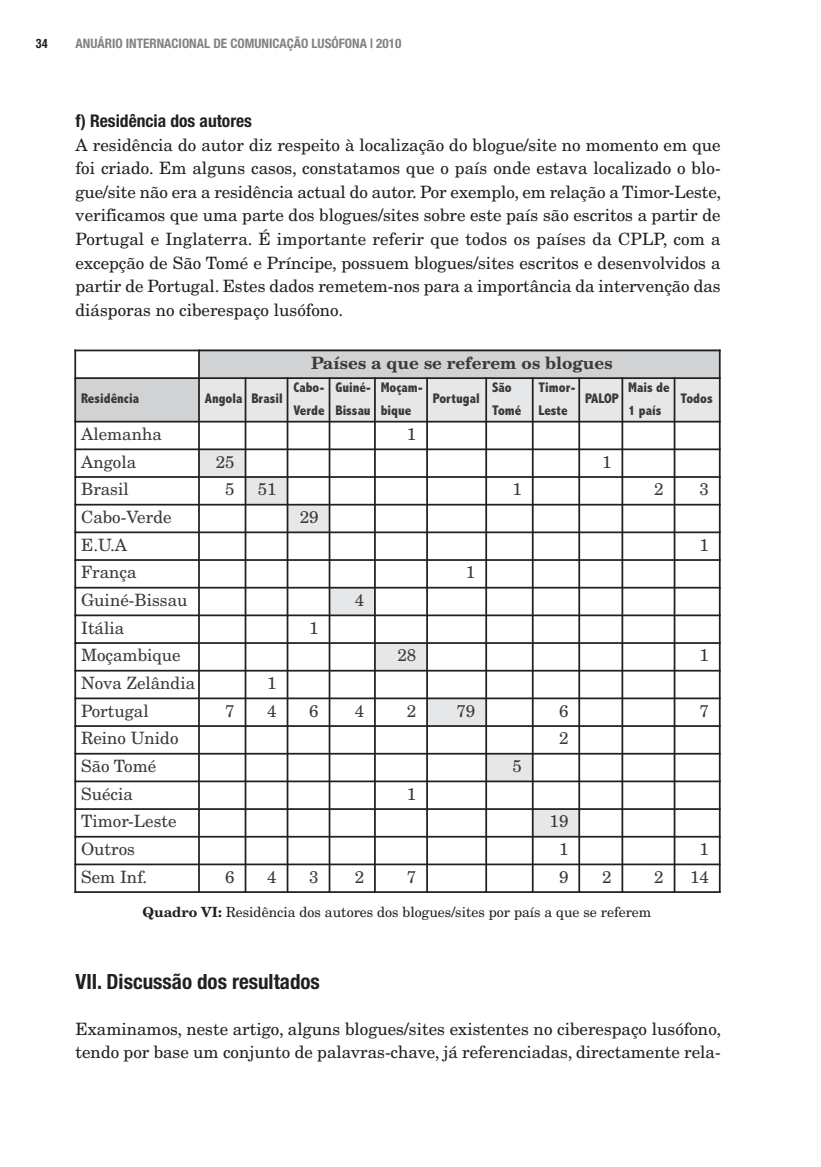
<style>
.page{position:relative;width:821px;height:1167px;background:#fff}
.page>*{position:absolute;margin:0;border:0;box-sizing:border-box;transform-origin:0 0}
.t1{font:700 condensed 21px "Helvetica Neue";color:#231f20}
.t2{font:700 condensed 17.5px "Helvetica Neue";color:#231f20}
.t3{font:16.97px/23.6px "New Century Schlbk";color:#231f20;text-align:justify}
.t4{font:16.97px "New Century Schlbk";color:#3b3a39}
.t5{font:700 16.97px "New Century Schlbk";color:#3b3a39}
.t6{font:800 condensed 14px/22.8px "Abadi";color:#3b3a39}
.t7{font:14px "New Century Schlbk";color:#231f20}
.t8{font:700 condensed 13.12px "Helvetica Neue";color:#808285}
.t9{font:700 condensed 12.25px "Helvetica";color:#231f20}
.s1{font-weight:700}
</style>
<div class="page">
<svg style="left:74px;top:349px;width:647px;height:544px"></svg>
<p class="t9" style="left:36px;top:37px;width:14px">34</p>
<p class="t8" style="left:76px;top:36px;width:327px">ANUÁRIO INTERNACIONAL DE COMUNICAÇÃO LUSÓFONA | 2010</p>
<p class="t2" style="left:76px;top:110px;width:178px">f) Residência dos autores</p>
<p class="t3" style="left:76px;top:134px;width:647px">A residência do autor diz respeito à localização do blogue/site no momento em que foi criado. Em alguns casos, constatamos que o país onde estava localizado o blo&shy;gue/site não era a residência actual do autor. Por exemplo, em relação a Timor-Leste, verificamos que uma parte dos blogues/sites sobre este país são escritos a partir de Portugal e Inglaterra. É importante referir que todos os países da CPLP, com a excepção de São Tomé e Príncipe, possuem blogues/sites escritos e desenvolvidos a partir de Portugal. Estes dados remetem-nos para a importância da intervenção das diásporas no ciberespaço lusófono.</p>
<p class="t5" style="left:311px;top:356px;width:303px">Países a que se referem os blogues</p>
<p class="t6" style="left:81px;top:387px;width:59px">Residência</p>
<p class="t6" style="left:205px;top:387px;width:79px">Angola Brasil</p>
<p class="t6" style="left:293px;top:375px;width:33px">Cabo-<br>Verde</p>
<p class="t6" style="left:335px;top:375px;width:37px">Guiné-<br>Bissau</p>
<p class="t6" style="left:381px;top:375px;width:44px">Moçam&shy;bique</p>
<p class="t6" style="left:433px;top:387px;width:48px">Portugal</p>
<p class="t6" style="left:492px;top:375px;width:31px">São<br>Tomé</p>
<p class="t6" style="left:538px;top:375px;width:39px">Timor-<br>Leste</p>
<p class="t6" style="left:585px;top:387px;width:35px">PALOP</p>
<p class="t6" style="left:628px;top:375px;width:43px">Mais de<br>1 país</p>
<p class="t6" style="left:680px;top:387px;width:34px">Todos</p>
<p class="t4" style="left:81px;top:427px;width:82px">Alemanha</p>
<p class="t4" style="left:407px;top:427px;width:11px">1</p>
<p class="t4" style="left:81px;top:455px;width:56px">Angola</p>
<p class="t4" style="left:216px;top:455px;width:20px">25</p>
<p class="t4" style="left:602px;top:455px;width:11px">1</p>
<p class="t4" style="left:81px;top:483px;width:49px">Brasil</p>
<p class="t4" style="left:225px;top:483px;width:11px">5</p>
<p class="t4" style="left:258px;top:483px;width:20px">51</p>
<p class="t4" style="left:512px;top:483px;width:11px">1</p>
<p class="t4" style="left:654px;top:483px;width:11px">2</p>
<p class="t4" style="left:699px;top:483px;width:11px">3</p>
<p class="t4" style="left:81px;top:510px;width:92px">Cabo-Verde</p>
<p class="t4" style="left:300px;top:510px;width:20px">29</p>
<p class="t4" style="left:81px;top:538px;width:48px">E.U.A</p>
<p class="t4" style="left:699px;top:538px;width:11px">1</p>
<p class="t4" style="left:81px;top:566px;width:57px">França</p>
<p class="t4" style="left:466px;top:566px;width:11px">1</p>
<p class="t4" style="left:81px;top:593px;width:108px">Guiné-Bissau</p>
<p class="t4" style="left:355px;top:593px;width:11px">4</p>
<p class="t4" style="left:81px;top:621px;width:45px">Itália</p>
<p class="t4" style="left:309px;top:621px;width:11px">1</p>
<p class="t4" style="left:81px;top:649px;width:101px">Moçambique</p>
<p class="t4" style="left:397px;top:649px;width:20px">28</p>
<p class="t4" style="left:699px;top:649px;width:11px">1</p>
<p class="t4" style="left:81px;top:676px;width:116px">Nova Zelândia</p>
<p class="t4" style="left:267px;top:676px;width:11px">1</p>
<p class="t4" style="left:81px;top:704px;width:69px">Portugal</p>
<p class="t4" style="left:225px;top:704px;width:11px">7</p>
<p class="t4" style="left:267px;top:704px;width:11px">4</p>
<p class="t4" style="left:309px;top:704px;width:11px">6</p>
<p class="t4" style="left:355px;top:704px;width:11px">4</p>
<p class="t4" style="left:407px;top:704px;width:11px">2</p>
<p class="t4" style="left:456px;top:704px;width:20px">79</p>
<p class="t4" style="left:559px;top:704px;width:11px">6</p>
<p class="t4" style="left:699px;top:704px;width:11px">7</p>
<p class="t4" style="left:81px;top:732px;width:99px">Reino Unido</p>
<p class="t4" style="left:559px;top:732px;width:11px">2</p>
<p class="t4" style="left:81px;top:759px;width:77px">São Tomé</p>
<p class="t4" style="left:512px;top:759px;width:11px">5</p>
<p class="t4" style="left:81px;top:787px;width:53px">Suécia</p>
<p class="t4" style="left:407px;top:787px;width:11px">1</p>
<p class="t4" style="left:81px;top:815px;width:97px">Timor-Leste</p>
<p class="t4" style="left:549px;top:815px;width:20px">19</p>
<p class="t4" style="left:81px;top:842px;width:56px">Outros</p>
<p class="t4" style="left:559px;top:842px;width:11px">1</p>
<p class="t4" style="left:699px;top:842px;width:11px">1</p>
<p class="t4" style="left:81px;top:870px;width:67px">Sem Inf.</p>
<p class="t4" style="left:225px;top:870px;width:11px">6</p>
<p class="t4" style="left:267px;top:870px;width:11px">4</p>
<p class="t4" style="left:309px;top:870px;width:11px">3</p>
<p class="t4" style="left:355px;top:870px;width:11px">2</p>
<p class="t4" style="left:407px;top:870px;width:11px">7</p>
<p class="t4" style="left:559px;top:870px;width:11px">9</p>
<p class="t4" style="left:602px;top:870px;width:11px">2</p>
<p class="t4" style="left:654px;top:870px;width:11px">2</p>
<p class="t4" style="left:690px;top:870px;width:20px">14</p>
<p class="t7" style="left:142px;top:906px;width:510px"><span class="s1">Quadro VI:</span> Residência dos autores dos blogues/sites por país a que se referem</p>
<p class="t1" style="left:76px;top:968px;width:246px">VII. Discussão dos resultados</p>
<p class="t3" style="left:76px;top:1018px;width:647px;line-height:22.8px">Examinamos, neste artigo, alguns blogues/sites existentes no ciberespaço lusófono, tendo por base um conjunto de palavras-chave, já referenciadas, directamente rela-</p>
</div>
